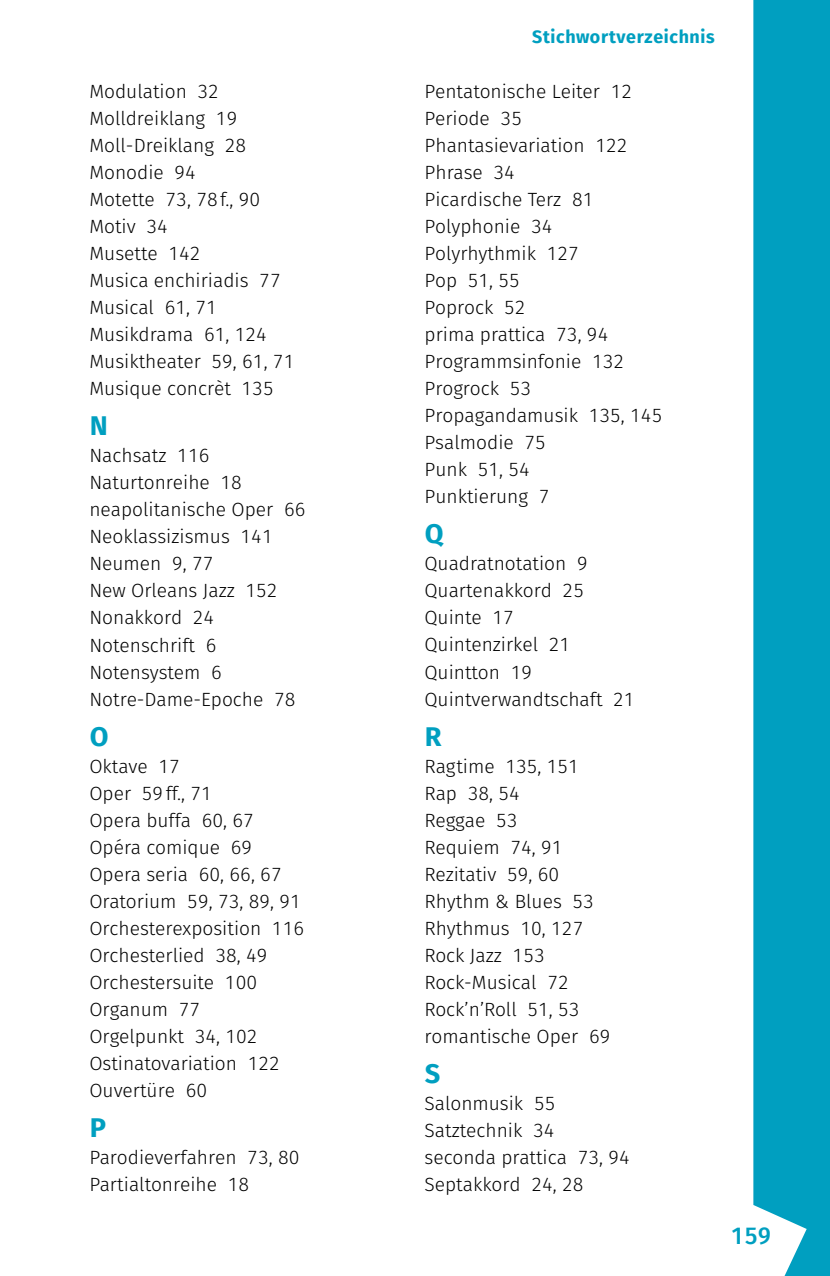
<style>
.page{position:relative;width:830px;height:1276px;background:#fff}
.page>*{position:absolute;margin:0;border:0;box-sizing:border-box;transform-origin:0 0}
.t1{font:700 27px "bs Faris Sans 1";color:#009fc0}
.t2{font:600 23.62px "bs Faris Sans 1";color:#009fc0}
.t3{font:300 19.12px/27px "bs Faris Sans 1";color:#000}
.t4{font:700 18px "bs Faris Sans 1";color:#009fc0}
</style>
<div class="page">
<svg style="left:753px;top:0;width:76px;height:1276px;background:#0ca3c2"></svg>
<p class="t3" style="left:89px;top:78px;width:206px">Modulation 32<br>Molldreiklang 19<br>Moll-Dreiklang 28<br>Monodie 94<br>Motette 73, 78f., 90<br>Motiv 34<br>Musette 142<br>Musica enchiriadis 77<br>Musical 61, 71<br>Musikdrama 61, 124<br>Musiktheater 59, 61, 71<br>Musique concrèt 135</p>
<h1 class="t1" style="left:89px;top:407px;width:20px">N</h1>
<p class="t3" style="left:89px;top:443px;width:217px">Nachsatz 116<br>Naturtonreihe 18 neapolitanische Oper 66<br>N eoklassizismus 141<br>Neumen 9, 77<br>N ew Orleans Jazz 152<br>Nonakkord 24<br>N otenschrift 6<br>N otensystem 6<br>N otre-Dame-Epoche 78</p>
<h1 class="t1" style="left:89px;top:717px;width:21px">O</h1>
<p class="t3" style="left:89px;top:753px;width:216px">Oktave 17<br>Oper 59ff., 71<br>Opera buffa 60, 67<br>Opéra comique 69<br>Opera seria 60, 66, 67<br>Oratorium 59, 73, 89, 91<br>Orchesterexposition 116<br>Orchesterlied 38, 49<br>Orchestersuite 100<br>Organum 77<br>Orgelpunkt 34, 102<br>Ostinatovariation 122<br>Ouvertüre 60</p>
<h1 class="t1" style="left:89px;top:1108px;width:19px">P</h1>
<p class="t3" style="left:89px;top:1144px;width:211px">Parodieverfahren 73, 80<br>Partialtonreihe 18</p>
<p class="t4" style="left:531px;top:24px;width:184px">Stichwortverzeichnis</p>
<p class="t3" style="left:424px;top:78px;width:239px">Pentatonische Leiter 12<br>Periode 35<br>Phantasievariation 122<br>Phrase 34<br>Picardische Terz 81<br>Polyphonie 34<br>Polyrhythmik 127<br>Pop 51, 55<br>Poprock 52<br>prima prattica 73, 94<br>Programmsinfonie 132<br>Progrock 53<br>Propagandamusik 135, 145<br>Psalmodie 75<br>Punk 51, 54<br>Punktierung 7</p>
<h1 class="t1" style="left:424px;top:515px;width:21px">Q</h1>
<p class="t3" style="left:424px;top:551px;width:211px">Quadratnotation 9<br>Quartenakkord 25<br>Quinte 17<br>Quintenzirkel 21<br>Quintton 19<br>Quintverwandtschaft 21</p>
<h1 class="t1" style="left:424px;top:717px;width:19px">R</h1>
<p class="t3" style="left:424px;top:753px;width:187px">Ragtime 135, 151<br>Rap 38, 54<br>Reggae 53<br>Requiem 74, 91<br>Rezitativ 59, 60<br>Rhythm &amp; Blues 53<br>Rhythmus 10, 127<br>Rock Jazz 153<br>Rock-Musical 72<br>Rock’n’Roll 51, 53 romantische Oper 69</p>
<h1 class="t1" style="left:424px;top:1054px;width:18px">S</h1>
<p class="t3" style="left:424px;top:1090px;width:207px">Salonmusik 55<br>Satztechnik 34 seconda prattica 73, 94<br>Septakkord 24, 28</p>
<p class="t2" style="left:730px;top:1218px;width:42px">159</p>
</div>
